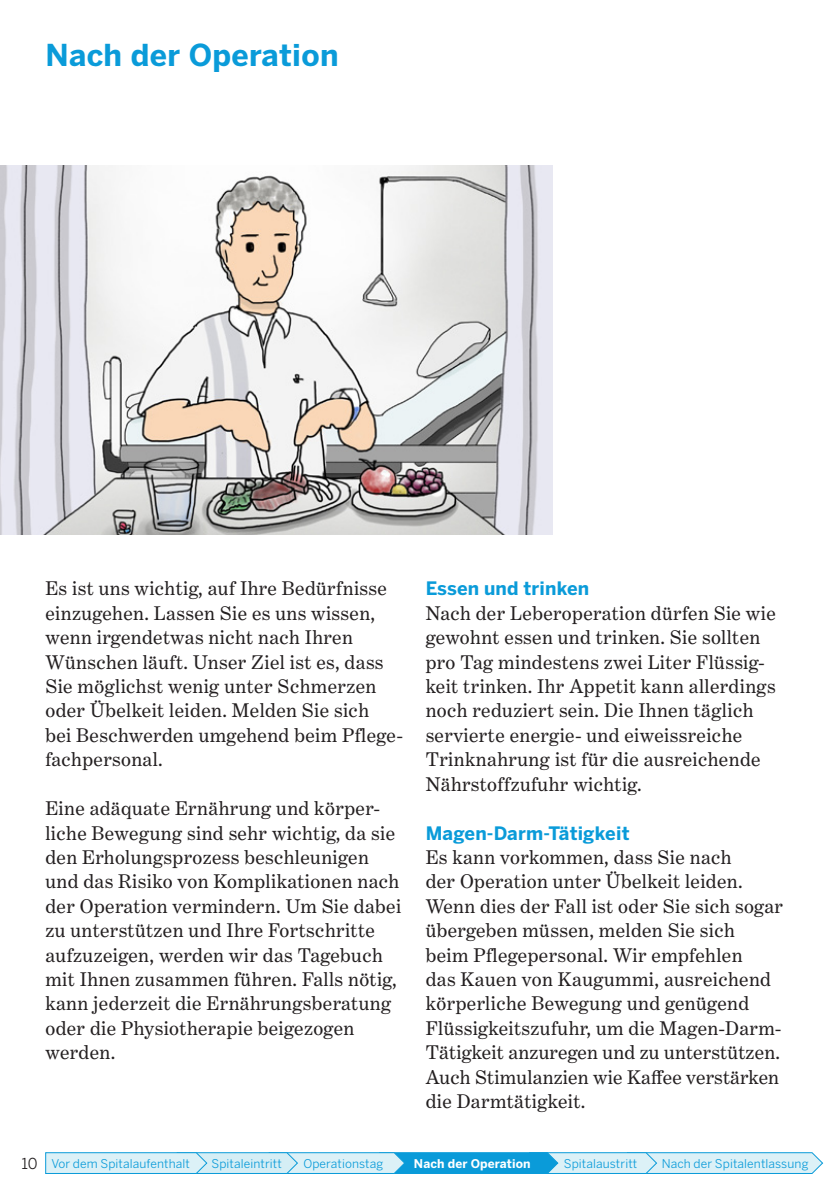
<style>
.page{position:relative;width:840px;height:1191px;background:#fff}
.page>*{position:absolute;margin:0;border:0;box-sizing:border-box;transform-origin:0 0}
._10_Haupttitel_innen{font:700 30px "Benton Sans";letter-spacing:.01em;color:#0a9bd9}
._15_Fliesstext{font:20px/24.4px "Benton Modern";letter-spacing:.02em;color:#231f20}
._13_Fliesstext_Titel{font:700 18.4px "Benton Sans";letter-spacing:.01em;color:#0a9bd9}
.t1{font:15px "Benton Sans";color:#231f20}
._13_Fliesstext_Titel-2{font:12px "Benton Sans";letter-spacing:.01em;color:#0a9bd9}
._13_Fliesstext_Titel-3{font:700 12px "Benton Sans";letter-spacing:.01em;color:#fff}
</style>
<div class="page">
<img style="left:0;top:166px;width:552px;height:368px">
<svg style="left:45px;top:1152px;width:777px;height:21px;background:#a8dbef"></svg>
<p class="_10_Haupttitel_innen" style="left:45px;top:36px;width:294px">Nach der Operation</p>
<p class="_15_Fliesstext" style="left:45px;top:576px;width:359px">Es ist uns wichtig, auf Ihre Bedürfnisse einzugehen. Lassen Sie es uns wissen, wenn irgendetwas nicht nach Ihren Wünschen läuft. Unser Ziel ist es, dass Sie möglichst wenig unter Schmerzen oder Übelkeit leiden. Melden Sie sich<br>bei Beschwerden umgehend beim Pflege&shy;fachpersonal.</p>
<p class="_15_Fliesstext" style="left:45px;top:796px;width:357px">Eine adäquate Ernährung und körper&shy;liche Bewegung sind sehr wichtig, da sie den Erholungsprozess beschleunigen und das Risiko von Komplikationen nach der Operation vermindern. Um Sie dabei zu unterstützen und Ihre Fortschritte aufzuzeigen, werden wir das Tagebuch mit Ihnen zusammen führen. Falls nötig, kann jederzeit die Ernährungsberatung oder die Physiotherapie beigezogen werden.</p>
<p class="_13_Fliesstext_Titel" style="left:425px;top:577px;width:165px">Essen und trinken</p>
<p class="_15_Fliesstext" style="left:425px;top:601px;width:351px">Nach der Leberoperation dürfen Sie wie gewohnt essen und trinken. Sie sollten pro Tag mindestens zwei Liter Flüssig&shy;keit trinken. Ihr Appetit kann allerdings noch reduziert sein. Die Ihnen täglich servierte energie- und eiweissreiche Trinknahrung ist für die ausreichende Nährstoffzufuhr wichtig.</p>
<p class="_13_Fliesstext_Titel" style="left:425px;top:821px;width:205px">Magen-Darm-Tätigkeit</p>
<p class="_15_Fliesstext" style="left:425px;top:845px;width:359px">Es kann vorkommen, dass Sie nach<br>der Operation unter Übelkeit leiden.<br>Wenn dies der Fall ist oder Sie sich sogar übergeben müssen, melden Sie sich<br>beim Pflegepersonal. Wir empfehlen<br>das Kauen von Kaugummi, ausreichend körperliche Bewegung und genügend Flüssigkeitszufuhr, um die Magen-Darm-Tätigkeit anzuregen und zu unterstützen.<br>Auch Stimulanzien wie Kaffee verstärken die Darmtätigkeit.</p>
<p class="t1" style="left:21px;top:1154px;width:18px">10</p>
<p class="_13_Fliesstext_Titel-2" style="left:52px;top:1156px;width:140px">Vor dem Spitalaufenthalt</p>
<p class="_13_Fliesstext_Titel-2" style="left:211px;top:1156px;width:72px">Spitaleintritt</p>
<p class="_13_Fliesstext_Titel-2" style="left:303px;top:1156px;width:81px">Operationstag</p>
<p class="_13_Fliesstext_Titel-3" style="left:413px;top:1155px;width:118px">Nach der Operation</p>
<p class="_13_Fliesstext_Titel-2" style="left:563px;top:1156px;width:75px">Spitalaustritt</p>
<p class="_13_Fliesstext_Titel-2" style="left:661px;top:1156px;width:148px">Nach der Spitalentlassung</p>
</div>
